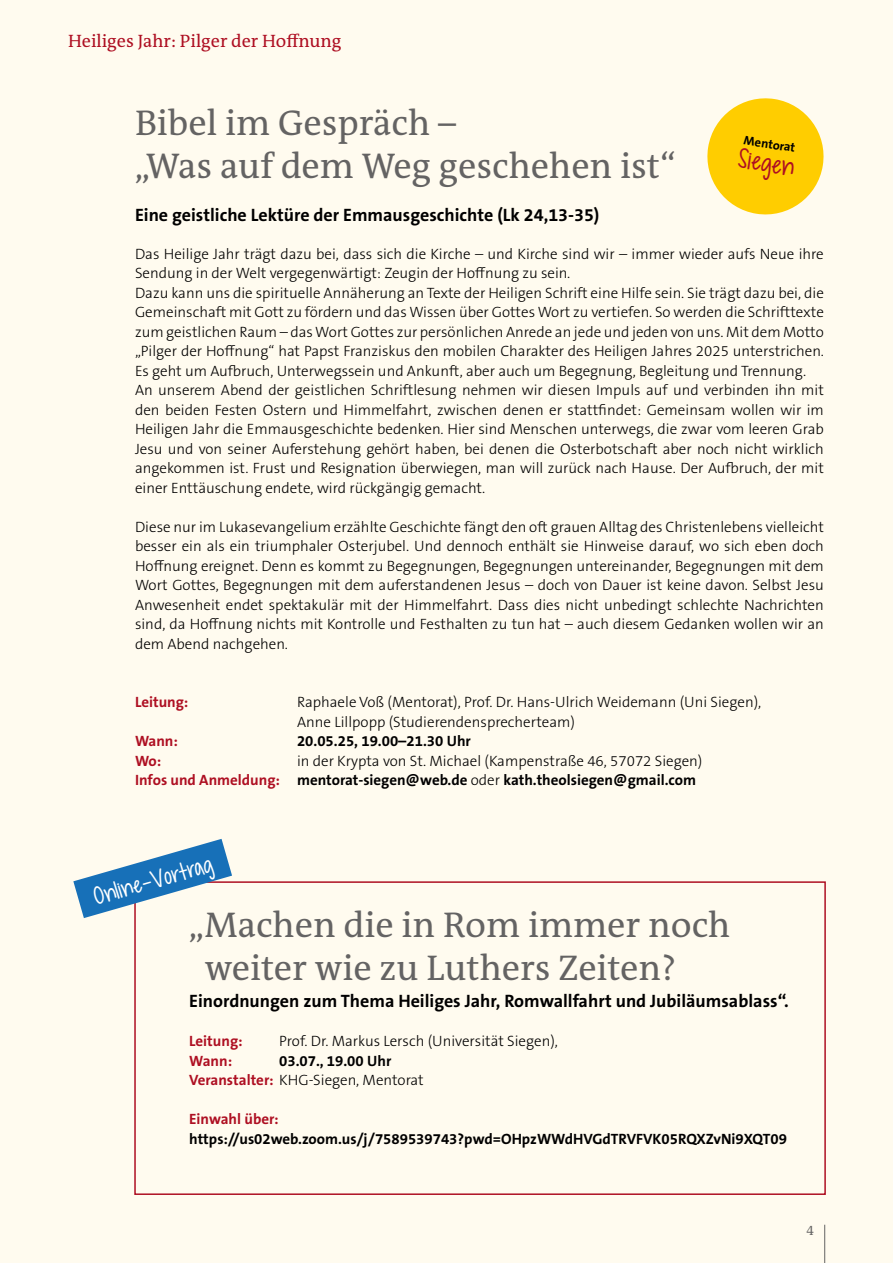
<style>
.page{position:relative;width:893px;height:1263px;background:#fffbef}
.page>*{position:absolute;margin:0;border:0;box-sizing:border-box;transform-origin:0 0}
.t1{font:36px/43.2px "The Antiqua B W5 Plain";color:#646363}
.t2{font:19.95px "KG Dropsof Jupiter";color:#ae0f22}
.t3{font:700 18px "The Sans B W7";color:#000}
.t4{font:18px "The Antiqua B W5 Plain";color:#ae0f22}
.t5{font:18px "KG Dropsof Jupiter";color:#fff}
.t6{font:300 15px/19.5px "The Sans B W3";color:#000}
.t7{font:700 15px "The Sans B W7";color:#000}
.t8{font:700 15px "The Sans B W7";color:#ae0f22}
.t9{font:13.5px "The Antiqua B W5 Plain";color:#646363}
.t10{font:700 12.6px "The Sans B W7";color:#000}
.s1{color:#ae0f22}
.s2{font-family:"The Sans B W3";font-weight:300}
.s3{font-family:"The Sans B W7";font-weight:700;color:#ae0f22}
</style>
<div class="page">
<hr style="left:824px;top:1225px;width:1px;height:38px;background:#646363">
<svg style="left:707px;top:98px;width:117px;height:117px"></svg>
<div style="left:134px;top:881px;width:692px;height:314px;border:2px solid #ae0f22"></div>
<svg style="left:73px;top:839px;width:159px;height:79px"></svg>
<p class="t4" style="left:68px;top:29px;width:275px">Heiliges Jahr: Pilger der Hoffnung</p>
<h1 class="t1" style="left:135px;top:101px;width:542px">Bibel im Gespräch –<br>„Was auf dem Weg geschehen ist“</h1>
<p class="t3" style="left:135px;top:203px;width:466px">Eine geistliche Lektüre der Emmausgeschichte (Lk 24,13-35)</p>
<p class="t6" style="left:135px;top:244px;width:690px">Das Heilige Jahr trägt dazu bei, dass sich die Kirche – und Kirche sind wir – immer wieder aufs Neue ihre Sendung in der Welt vergegenwärtigt: Zeugin der Hoffnung zu sein.<br>Dazu kann uns die spirituelle Annäherung an Texte der Heiligen Schrift eine Hilfe sein. Sie trägt dazu bei, die Gemeinschaft mit Gott zu fördern und das Wissen über Gottes Wort zu vertiefen. So werden die Schrifttexte zum geistlichen Raum – das Wort Gottes zur persönlichen Anrede an jede und jeden von uns. Mit dem Motto „Pilger der Hoffnung“ hat Papst Franziskus den mobilen Charakter des Heiligen Jahres 2025 unterstrichen.<br>Es geht um Aufbruch, Unterwegssein und Ankunft, aber auch um Begegnung, Begleitung und Trennung.<br>An unserem Abend der geistlichen Schriftlesung nehmen wir diesen Impuls auf und verbinden ihn mit den beiden Festen Ostern und Himmelfahrt, zwischen denen er stattfindet: Gemeinsam wollen wir im Heiligen Jahr die Emmausgeschichte bedenken. Hier sind Menschen unterwegs, die zwar vom leeren Grab Jesu und von seiner Auferstehung gehört haben, bei denen die Osterbotschaft aber noch nicht wirklich angekommen ist. Frust und Resignation überwiegen, man will zurück nach Hause. Der Aufbruch, der mit einer Enttäuschung endete, wird rückgängig gemacht.</p>
<p class="t6" style="left:135px;top:517px;width:690px;text-align:justify">Diese nur im Lukasevangelium erzählte Geschichte fängt den oft grauen Alltag des Christenlebens vielleicht besser ein als ein triumphaler Osterjubel. Und dennoch enthält sie Hinweise darauf, wo sich eben doch Hoffnung ereignet. Denn es kommt zu Begegnungen, Begegnungen untereinander, Begegnungen mit dem Wort Gottes, Begegnungen mit dem auferstandenen Jesus – doch von Dauer ist keine davon. Selbst Jesu Anwesenheit endet spektakulär mit der Himmelfahrt. Dass dies nicht unbedingt schlechte Nachrichten sind, da Hoffnung nichts mit Kontrolle und Festhalten zu tun hat – auch diesem Gedanken wollen wir an dem Abend nachgehen.</p>
<p class="t10" style="left:745px;top:132px;width:53px;rotate:9deg">Mentorat</p>
<h2 class="t2" style="left:741px;top:142px;width:58px;rotate:9deg">Siegen</h2>
<p class="t8" style="left:135px;top:692px;width:55px">Leitung:</p>
<p class="t6" style="left:297px;top:692px;width:466px">Raphaele Voß (Mentorat), Prof. Dr. Hans-Ulrich Weidemann (Uni Siegen),<br>Anne Lillpopp (Studierendensprecherteam)</p>
<p class="t8" style="left:135px;top:731px;width:44px">Wann:</p>
<p class="t7" style="left:297px;top:731px;width:175px">20.05.25, 19.00–21.30 Uhr</p>
<p class="t8" style="left:135px;top:751px;width:28px">Wo:</p>
<p class="t6" style="left:297px;top:751px;width:407px">in der Krypta von St. Michael (Kampenstraße 46, 57072 Siegen)</p>
<p class="t7" style="left:135px;top:770px;width:562px"><span class="s1">Infos und Anmeldung:</span> mentorat-siegen@web.de <span class="s2">oder</span> kath.theolsiegen@gmail.com</p>
<p class="t5" style="left:90px;top:883px;width:124px;rotate:-16deg">Online-Vortrag</p>
<h1 class="t1" style="left:205px;top:904px;width:527px;text-indent:-16px">„Machen die in Rom immer noch weiter wie zu Luthers Zeiten?</h1>
<p class="t3" style="left:189px;top:990px;width:601px">Einordnungen zum Thema Heiliges Jahr, Romwallfahrt und Jubiläumsablass“.</p>
<p class="t8" style="left:189px;top:1032px;width:55px">Leitung:</p>
<p class="t6" style="left:279px;top:1032px;width:280px">Prof. Dr. Markus Lersch (Universität Siegen),</p>
<p class="t8" style="left:189px;top:1051px;width:44px">Wann:</p>
<p class="t7" style="left:279px;top:1051px;width:114px">03.07., 19.00 Uhr</p>
<p class="t6" style="left:189px;top:1071px;width:236px"><span class="s3">Veranstalter:</span> KHG-Siegen, Mentorat</p>
<p class="t8" style="left:189px;top:1110px;width:91px">Einwahl über:</p>
<p class="t7" style="left:189px;top:1129px;width:599px">https://us02web.zoom.us/j/7589539743?pwd=OHpzWWdHVGdTRVFVK05RQXZvNi9XQT09</p>
<p class="t9" style="left:806px;top:1221px;width:9px">4</p>
</div>
